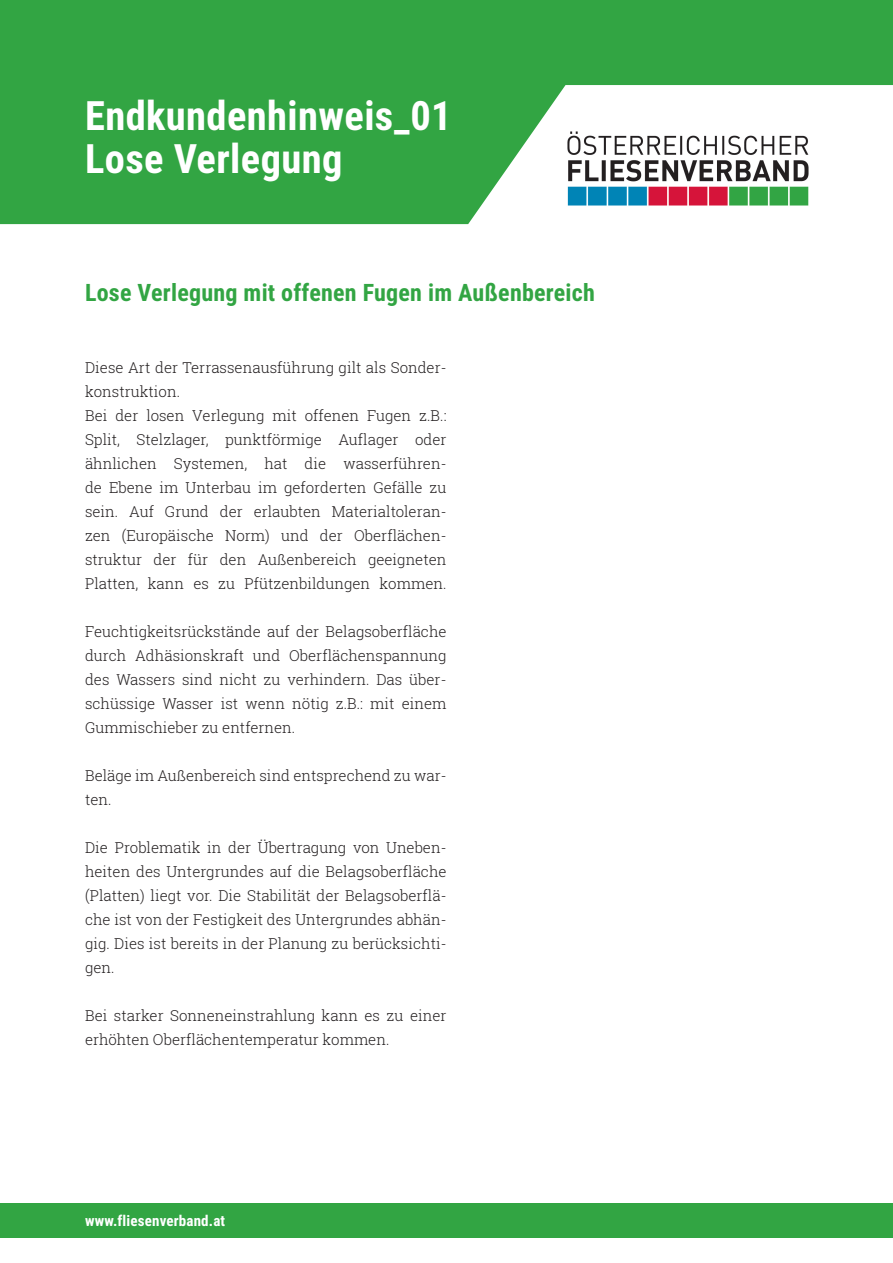
<style>
.page{position:relative;width:893px;height:1263px;background:#fff}
.page>*{position:absolute;margin:0;border:0;box-sizing:border-box;transform-origin:0 0}
.Hauptüberschrift_Dok{font:700 40.5px "Roboto Condensed";letter-spacing:.01em;color:#fff}
.Überschrift_1__Ebene{font:700 24px "Roboto Condensed";letter-spacing:.01em;color:#32a543}
.t1{font:300 15px/24px "Roboto Slab";color:#231f20}
.t2{font:700 15px "Roboto Condensed";letter-spacing:.01em;color:#fff}
</style>
<div class="page">
<svg style="left:0;top:0;width:893px;height:224px;fill:#32a543"></svg>
<img style="left:567px;top:131px;width:242px;height:75px">
<div style="left:0;top:1203px;width:893px;height:34px;background:#32a543"></div>
<p class="Hauptüberschrift_Dok" style="left:85px;top:87px;width:368px">Endkundenhinweis_01</p>
<p class="Hauptüberschrift_Dok" style="left:85px;top:130px;width:259px">Lose Verlegung</p>
<p class="Überschrift_1__Ebene" style="left:85px;top:276px;width:511px">Lose Verlegung mit offenen Fugen im Außenbereich</p>
<p class="t1" style="left:85px;top:355px;width:363px">Diese Art der Terrassenausführung gilt als Sonder&shy;konstruktion.</p>
<p class="t1" style="left:85px;top:403px;width:363px;text-align:justify">Bei der losen Verlegung mit offenen Fugen z.B.:<br>Split, Stelzlager, punktförmige Auflager oder ähnlichen Systemen, hat die wasserführen&shy;de Ebene im Unterbau im geforderten Gefälle zu sein. Auf Grund der erlaubten Materialtoleran&shy;zen (Europäische Norm) und der Oberflächen&shy;struktur der für den Außenbereich geeigneten Platten, kann es zu Pfützenbildungen kommen.</p>
<p class="t1" style="left:85px;top:619px;width:363px;text-align:justify">Feuchtigkeitsrückstände auf der Belagsoberfläche durch Adhäsionskraft und Oberflächenspannung des Wassers sind nicht zu verhindern. Das über&shy;schüssige Wasser ist wenn nötig z.B.: mit einem Gummischieber zu entfernen.</p>
<p class="t1" style="left:85px;top:763px;width:363px">Beläge im Außenbereich sind entsprechend zu war&shy;ten.</p>
<p class="t1" style="left:85px;top:835px;width:363px;text-align:justify">Die Problematik in der Übertragung von Uneben&shy;heiten des Untergrundes auf die Belagsoberfläche (Platten) liegt vor. Die Stabilität der Belagsoberflä&shy;che ist von der Festigkeit des Untergrundes abhän&shy;gig. Dies ist bereits in der Planung zu berücksichti&shy;gen.</p>
<p class="t1" style="left:85px;top:1003px;width:363px">Bei starker Sonneneinstrahlung kann es zu einer erhöhten Oberflächentemperatur kommen.</p>
<p class="t2" style="left:85px;top:1210px;width:142px">www.fliesenverband.at</p>
</div>
